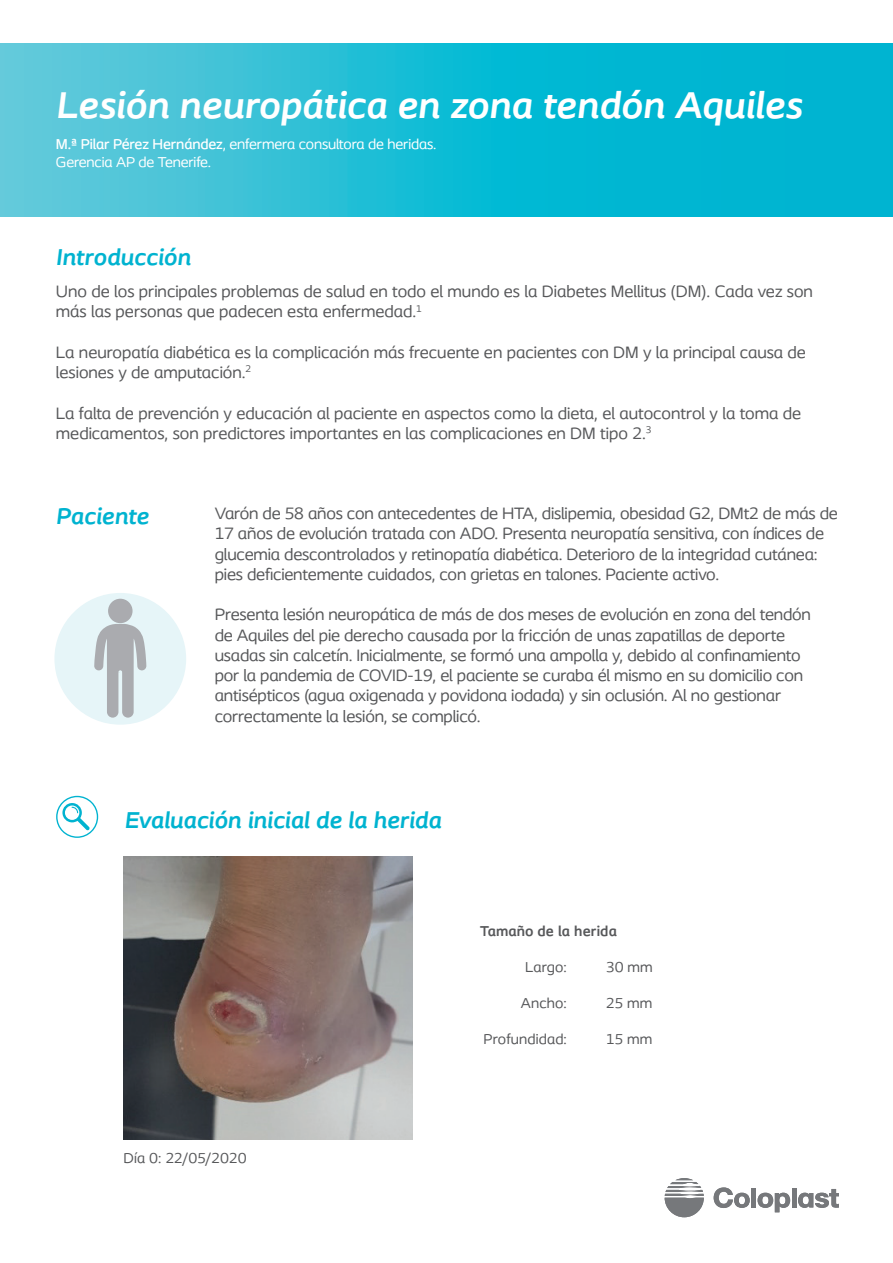
<style>
.page{position:relative;width:893px;height:1263px;background:#fff}
.page>*{position:absolute;margin:0;border:0;box-sizing:border-box;transform-origin:0 0}
.t1{font:italic 700 39px "Coloplast";color:#fff}
.t2{font:italic 700 24px "Coloplast";color:#00b3d0}
.t3{font:17.25px/20.2px "Coloplast";letter-spacing:-.01em;color:#57585a}
.t4{font:15px/18px "Coloplast";letter-spacing:-.01em;color:#fff}
.t5{font:15px "Coloplast";letter-spacing:.01em;color:#57585a}
.t6{font:700 15px "Coloplast";letter-spacing:.01em;color:#57585a}
.s1{font-weight:500}
</style>
<div class="page">
<img style="left:0;top:44px;width:893px;height:172px">
<div style="left:54px;top:593px;width:132px;height:132px;background:#e6f5f8;border-radius:50%"></div>
<div style="left:108px;top:599px;width:25px;height:24px;background:#aaabaf;border-radius:50%"></div>
<svg style="left:94px;top:624px;width:52px;height:94px"></svg>
<svg style="left:56px;top:796px;width:42px;height:42px"></svg>
<svg style="left:714px;top:1187px;width:36px;height:21px"></svg>
<div style="left:751px;top:1188px;width:5px;height:19px;background:#76787b"></div>
<hr style="left:792px;top:1188px;width:4px;height:19px;background:#76787b">
<svg style="left:758px;top:1193px;width:32px;height:19px"></svg>
<svg style="left:798px;top:1189px;width:41px;height:19px"></svg>
<svg style="left:665px;top:1178px;width:39px;height:39px"></svg>
<img style="left:123px;top:856px;width:290px;height:284px">
<h1 class="t1" style="left:56px;top:81px;width:748px">Lesión neuropática en zona tendón Aquiles</h1>
<p class="t4" style="left:56px;top:135px;width:382px"><span class="s1">M.ª Pilar Pérez Hernández</span>, enfermera consultora de heridas.<br>Gerencia AP de Tenerife.</p>
<h2 class="t2" style="left:56px;top:242px;width:136px">Introducción</h2>
<p class="t3" style="left:56px;top:281px;width:759px">Uno de los principales problemas de salud en todo el mundo es la Diabetes Mellitus (DM). Cada vez son más las personas que padecen esta enfermedad.<sup>1</sup></p>
<p class="t3" style="left:56px;top:342px;width:752px">La neuropatía diabética es la complicación más frecuente en pacientes con DM y la principal causa de lesiones y de amputación.<sup>2</sup></p>
<p class="t3" style="left:56px;top:402px;width:747px">La falta de prevención y educación al paciente en aspectos como la dieta, el autocontrol y la toma de medicamentos, son predictores importantes en las complicaciones en DM tipo 2.<sup>3</sup></p>
<h2 class="t2" style="left:56px;top:502px;width:95px">Paciente</h2>
<p class="t3" style="left:215px;top:503px;width:625px">Varón de 58 años con antecedentes de HTA, dislipemia, obesidad G2, DMt2 de más de 17 años de evolución tratada con ADO. Presenta neuropatía sensitiva, con índices de glucemia descontrolados y retinopatía diabética. Deterioro de la integridad cutánea: pies deficientemente cuidados, con grietas en talones. Paciente activo.</p>
<p class="t3" style="left:215px;top:604px;width:598px">Presenta lesión neuropática de más de dos meses de evolución en zona del tendón de Aquiles del pie derecho causada por la fricción de unas zapatillas de deporte usadas sin calcetín. Inicialmente, se formó una ampolla y, debido al confinamiento por la pandemia de COVID-19, el paciente se curaba él mismo en su domicilio con antisépticos (agua oxigenada y povidona iodada) y sin oclusión. Al no gestionar correctamente la lesión, se complicó.</p>
<h2 class="t2" style="left:124px;top:806px;width:318px">Evaluación inicial de la herida</h2>
<p class="t6" style="left:480px;top:922px;width:138px">Tamaño de la herida</p>
<p class="t5" style="left:525px;top:958px;width:43px">Largo:</p>
<p class="t5" style="left:606px;top:958px;width:48px">30 mm</p>
<p class="t5" style="left:521px;top:994px;width:48px">Ancho:</p>
<p class="t5" style="left:606px;top:994px;width:48px">25 mm</p>
<p class="t5" style="left:483px;top:1030px;width:85px">Profundidad:</p>
<p class="t5" style="left:606px;top:1030px;width:48px">15 mm</p>
<p class="t5" style="left:123px;top:1149px;width:125px">Día 0: 22/05/2020</p>
</div>
